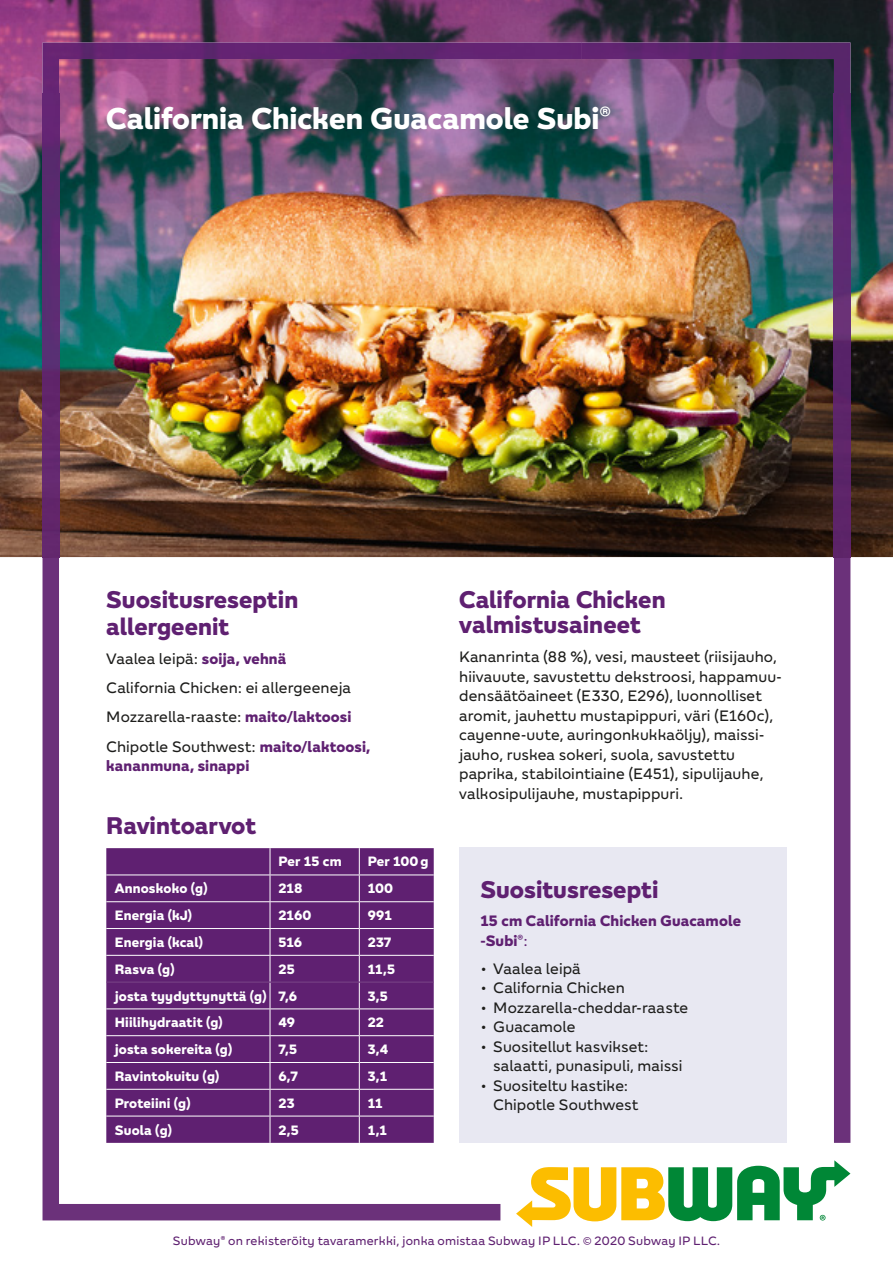
<style>
.page{position:relative;width:893px;height:1263px;background:#fff}
.page>*{position:absolute;margin:0;border:0;box-sizing:border-box;transform-origin:0 0}
.t1{font:30px "Subway Footlong";color:#fff}
.t2{font:24px/27px "Subway Footlong";color:#5f2071}
.t3{font:15px/19.5px "Subway Six Inch";letter-spacing:.005em;color:#1d1d1b}
.t4{font:15px/19.5px "Subway Footlong";letter-spacing:.01em;color:#5f2071}
.t5{font:13.5px "Subway Footlong";letter-spacing:.015em;color:#fff}
.t6{font:12px "Subway Six Inch";letter-spacing:.015em;color:#5f2071}
.s1{font-family:"Subway Footlong";color:#5f2071}
.s2{font-family:"Subway Six Inch"}
</style>
<div class="page">
<img style="left:0;top:0;width:893px;height:557px">
<svg style="left:524px;top:1220px;width:300px;height:7px"></svg>
<svg style="left:43px;top:557px;width:807px;height:663px"></svg>
<img style="left:43px;top:43px;width:807px;height:51px">
<img style="left:43px;top:94px;width:16px;height:463px">
<img style="left:834px;top:94px;width:16px;height:463px">
<div style="left:106px;top:848px;width:328px;height:295px;background:#5f2071"></div>
<hr style="left:106px;top:874px;width:164px;height:1px;background:#fff">
<hr style="left:270px;top:874px;width:89px;height:1px;background:#fff">
<hr style="left:359px;top:874px;width:75px;height:1px;background:#fff">
<hr style="left:106px;top:901px;width:164px;height:1px;background:#fff">
<hr style="left:270px;top:901px;width:89px;height:1px;background:#fff">
<hr style="left:359px;top:901px;width:75px;height:1px;background:#fff">
<hr style="left:106px;top:928px;width:164px;height:1px;background:#fff">
<hr style="left:270px;top:928px;width:89px;height:1px;background:#fff">
<hr style="left:359px;top:928px;width:75px;height:1px;background:#fff">
<hr style="left:106px;top:1035px;width:164px;height:1px;background:#fff">
<hr style="left:270px;top:1035px;width:89px;height:1px;background:#fff">
<hr style="left:359px;top:1035px;width:75px;height:1px;background:#fff">
<hr style="left:106px;top:1062px;width:164px;height:1px;background:#fff">
<hr style="left:270px;top:1062px;width:89px;height:1px;background:#fff">
<hr style="left:359px;top:1062px;width:75px;height:1px;background:#fff">
<hr style="left:106px;top:1089px;width:164px;height:1px;background:#fff">
<hr style="left:270px;top:1089px;width:89px;height:1px;background:#fff">
<hr style="left:359px;top:1089px;width:75px;height:1px;background:#fff">
<hr style="left:106px;top:1008px;width:164px;height:1px;background:#fff">
<hr style="left:270px;top:1008px;width:89px;height:1px;background:#fff">
<hr style="left:359px;top:1008px;width:75px;height:1px;background:#fff">
<hr style="left:106px;top:955px;width:164px;height:1px;background:#fff">
<hr style="left:270px;top:955px;width:89px;height:1px;background:#fff">
<hr style="left:359px;top:955px;width:75px;height:1px;background:#fff">
<hr style="left:106px;top:982px;width:164px;height:1px;background:#794587">
<hr style="left:270px;top:982px;width:89px;height:1px;background:#794587">
<hr style="left:359px;top:982px;width:75px;height:1px;background:#794587">
<hr style="left:106px;top:1116px;width:164px;height:1px;background:#fff">
<hr style="left:270px;top:1116px;width:89px;height:1px;background:#fff">
<svg style="left:270px;top:848px;width:1px;height:295px"></svg>
<hr style="left:359px;top:1116px;width:75px;height:1px;background:#fff">
<svg style="left:359px;top:848px;width:1px;height:295px"></svg>
<div style="left:459px;top:847px;width:328px;height:296px;background:#e8e8f2"></div>
<h1 class="t1" style="left:106px;top:99px;width:506px">California Chicken Guacamole Subi<sup>®</sup></h1>
<h2 class="t2" style="left:106px;top:585px;width:193px">Suositusreseptin allergeenit</h2>
<p class="t3" style="left:106px;top:644px;width:265px;line-height:29.2px">Vaalea leipä: <span class="s1">soija, vehnä<br></span>California Chicken: ei allergeeneja Mozzarella-raaste: <span class="s1">maito/laktoosi </span>Chipotle Southwest: <span class="s1">maito/laktoosi,</span></p>
<p class="t4" style="left:106px;top:756px;width:145px">kananmuna, sinappi</p>
<h2 class="t2" style="left:106px;top:811px;width:151px">Ravintoarvot</h2>
<p class="t5" style="left:279px;top:853px;width:65px">Per 15 cm</p>
<p class="t5" style="left:368px;top:853px;width:62px">Per 100 g</p>
<p class="t5" style="left:115px;top:880px;width:94px">Annoskoko (g)</p>
<p class="t5" style="left:279px;top:880px;width:25px">218</p>
<p class="t5" style="left:368px;top:880px;width:27px">100</p>
<p class="t5" style="left:115px;top:907px;width:79px">Energia (kJ)</p>
<p class="t5" style="left:279px;top:907px;width:34px">2160</p>
<p class="t5" style="left:368px;top:907px;width:26px">991</p>
<p class="t5" style="left:115px;top:933px;width:90px">Energia (kcal)</p>
<p class="t5" style="left:279px;top:933px;width:25px">516</p>
<p class="t5" style="left:368px;top:933px;width:25px">237</p>
<p class="t5" style="left:115px;top:960px;width:61px">Rasva (g)</p>
<p class="t5" style="left:279px;top:960px;width:18px">25</p>
<p class="t5" style="left:368px;top:960px;width:29px">11,5</p>
<p class="t5" style="left:115px;top:987px;width:184px">josta tyydyttynyttä (g) 7,6</p>
<p class="t5" style="left:368px;top:987px;width:22px">3,5</p>
<p class="t5" style="left:115px;top:1014px;width:109px">Hiilihydraatit (g)</p>
<p class="t5" style="left:279px;top:1014px;width:18px">49</p>
<p class="t5" style="left:368px;top:1014px;width:18px">22</p>
<p class="t5" style="left:115px;top:1041px;width:119px">josta sokereita (g)</p>
<p class="t5" style="left:279px;top:1041px;width:20px">7,5</p>
<p class="t5" style="left:368px;top:1041px;width:22px">3,4</p>
<p class="t5" style="left:115px;top:1067px;width:106px">Ravintokuitu (g)</p>
<p class="t5" style="left:279px;top:1067px;width:21px">6,7</p>
<p class="t5" style="left:368px;top:1067px;width:21px">3,1</p>
<p class="t5" style="left:115px;top:1094px;width:77px">Proteiini (g)</p>
<p class="t5" style="left:279px;top:1094px;width:18px">23</p>
<p class="t5" style="left:368px;top:1094px;width:16px">11</p>
<p class="t5" style="left:115px;top:1121px;width:59px">Suola (g)</p>
<p class="t5" style="left:279px;top:1121px;width:22px">2,5</p>
<p class="t5" style="left:368px;top:1121px;width:21px">1,1</p>
<h2 class="t2" style="left:459px;top:586px;width:208px;line-height:25.5px">California Chicken valmistusaineet</h2>
<p class="t3" style="left:459px;top:647px;width:324px">Kananrinta (88 %), vesi, mausteet (riisijauho, hiivauute, savustettu dekstroosi, happamuu&shy;densäätöaineet (E330, E296), luonnolliset aromit, jauhettu mustapippuri, väri (E160c), cayenne-uute, auringonkukkaöljy), maissi&shy;jauho, ruskea sokeri, suola, savustettu paprika, stabilointiaine (E451), sipulijauhe, valkosipulijauhe, mustapippuri.</p>
<h2 class="t2" style="left:480px;top:875px;width:179px">Suositusresepti</h2>
<p class="t4" style="left:480px;top:911px;width:262px">15 cm California Chicken Guacamole -Subi<sup>®</sup><span class="s2">:</span></p>
<p class="t3" style="left:480px;top:958px;width:102px">• Vaalea leipä</p>
<p class="t3" style="left:480px;top:978px;width:146px">• California Chicken</p>
<p class="t3" style="left:480px;top:997px;width:209px">• Mozzarella-cheddar-raaste</p>
<p class="t3" style="left:480px;top:1017px;width:96px">• Guacamole</p>
<p class="t3" style="left:493px;top:1036px;width:191px;text-indent:-13px">• Suositellut kasvikset: salaatti, punasipuli, maissi</p>
<p class="t3" style="left:493px;top:1075px;width:147px;text-indent:-13px">• Suositeltu kastike:<br>Chipotle Southwest</p>
<p class="t6" style="left:173px;top:1233px;width:549px">Subway<sup>®</sup> on rekisteröity tavaramerkki, jonka omistaa Subway IP LLC. © 2020 Subway IP LLC.</p>
</div>
